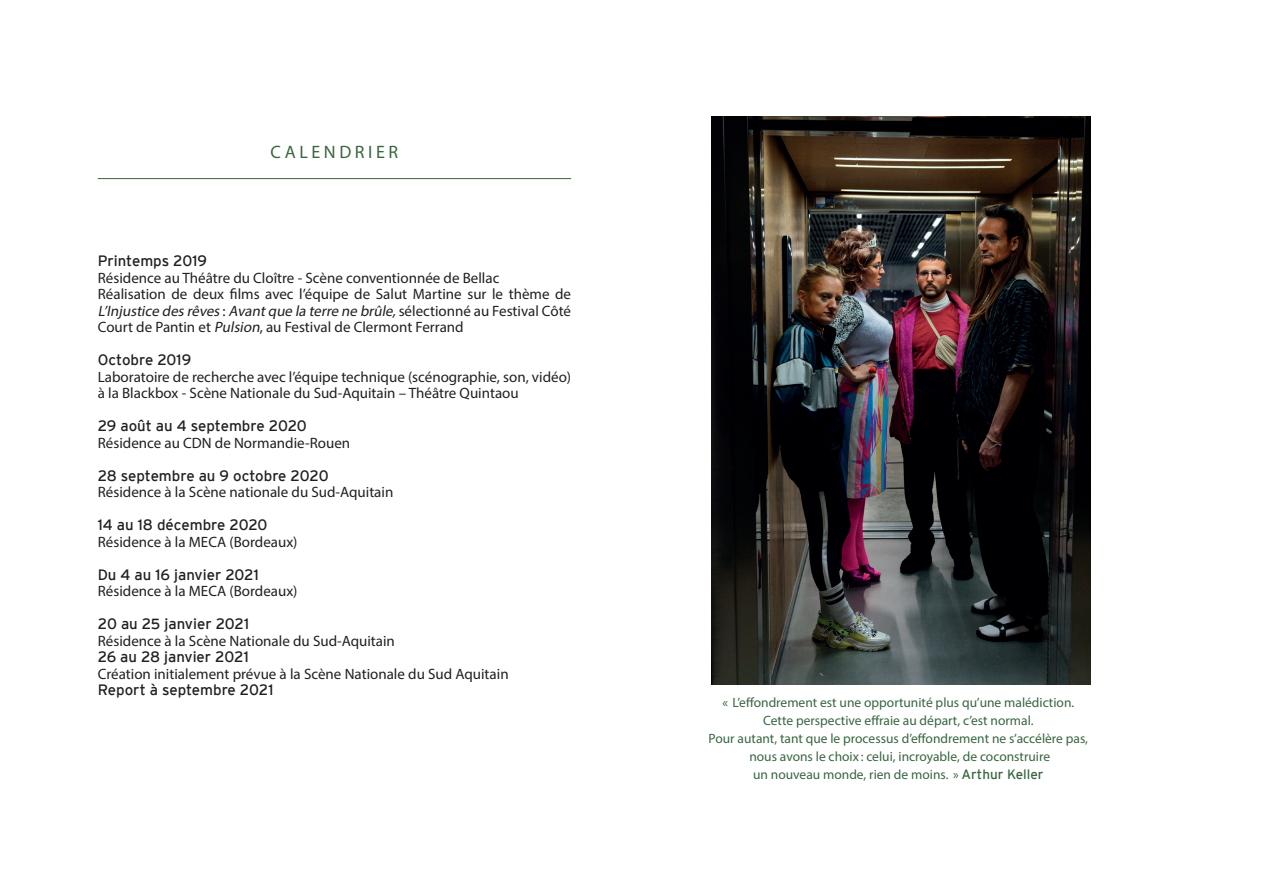
<style>
.page{position:relative;width:1263px;height:893px;background:#fff}
.page>*{position:absolute;margin:0;border:0;box-sizing:border-box;transform-origin:0 0}
.t1{font:18px "Myriad Pro";letter-spacing:.2em;color:#386640}
.t2{font:15px/16.5px "Myriad Pro";color:#231f20}
.t3{font:15px "Interstate";color:#231f20}
.t4{font:13.5px/18px "Myriad Pro";color:#386640;text-align:center}
.s1{font-style:italic}
.s2{font-family:"Interstate"}
</style>
<div class="page">
<hr style="left:98px;top:178px;width:473px;height:1px;background:#386640">
<img style="left:711px;top:116px;width:379px;height:569px">
<p class="t1" style="left:271px;top:141px;width:129px">CALENDRIER</p>
<p class="t3" style="left:98px;top:252px;width:111px">Printemps 2019</p>
<p class="t2" style="left:98px;top:269px;width:475px">Résidence au Théâtre du Cloître - Scène conventionnée de Bellac Réalisation de deux films avec l’équipe de Salut Martine sur le thème de <span class="s1">L’Injustice des rêves</span> : <span class="s1">Avantque la terre ne brûle,</span>s é l e c t i o n n é a u F e s t i va l C ô t é Court de Pantin et <span class="s1">Pulsion</span>, au Festival de Clermont Ferrand</p>
<p class="t3" style="left:98px;top:351px;width:95px">Octobre 2019</p>
<p class="t2" style="left:98px;top:368px;width:475px">Laboratoire de recherche avec l’équipe technique (scénographie, son, vidéo) à la Blackbox - Scène Nationale du Sud-Aquitain – Théâtre Quintaou</p>
<p class="t3" style="left:98px;top:417px;width:210px">29 août au 4 septembre 2020</p>
<p class="t2" style="left:98px;top:434px;width:254px">Résidence au CDN de Normandie-Rouen</p>
<p class="t3" style="left:98px;top:467px;width:232px">28 septembre au 9 octobre 2020</p>
<p class="t2" style="left:98px;top:484px;width:297px">Résidence à la Scène nationale du Sud-Aquitain</p>
<p class="t3" style="left:98px;top:516px;width:171px">14 au 18 décembre 2020</p>
<p class="t2" style="left:98px;top:533px;width:201px">Résidence à la MECA (Bordeaux)</p>
<p class="t3" style="left:98px;top:566px;width:163px">Du 4 au 16 janvier 2021</p>
<p class="t2" style="left:98px;top:583px;width:201px">Résidence à la MECA (Bordeaux)</p>
<p class="t3" style="left:98px;top:615px;width:153px">20 au 25 janvier 2021</p>
<p class="t2" style="left:98px;top:632px;width:299px">Résidence à la Scène Nationale du Sud-Aquitain</p>
<p class="t3" style="left:98px;top:648px;width:152px">26 au 28 janvier 2021</p>
<p class="t2" style="left:98px;top:665px;width:412px">Création initialement prévue à la Scène Nationale du Sud Aquitain</p>
<p class="t3" style="left:98px;top:681px;width:177px">Report à septembre 2021</p>
<p class="t4" style="left:709px;top:694px;width:381px">« L’effondrement est une opportunité plus qu’une malédiction.<br>Cette perspective effraie au départ, c’est normal.<br>Pour autant, tant que le processus d’effondrement ne s’accélère pas, nous avons le choix : celui, incroyable, de coconstruire<br>un nouveau monde, rien de moins. » <span class="s2">Arthur Keller</span></p>
</div>
